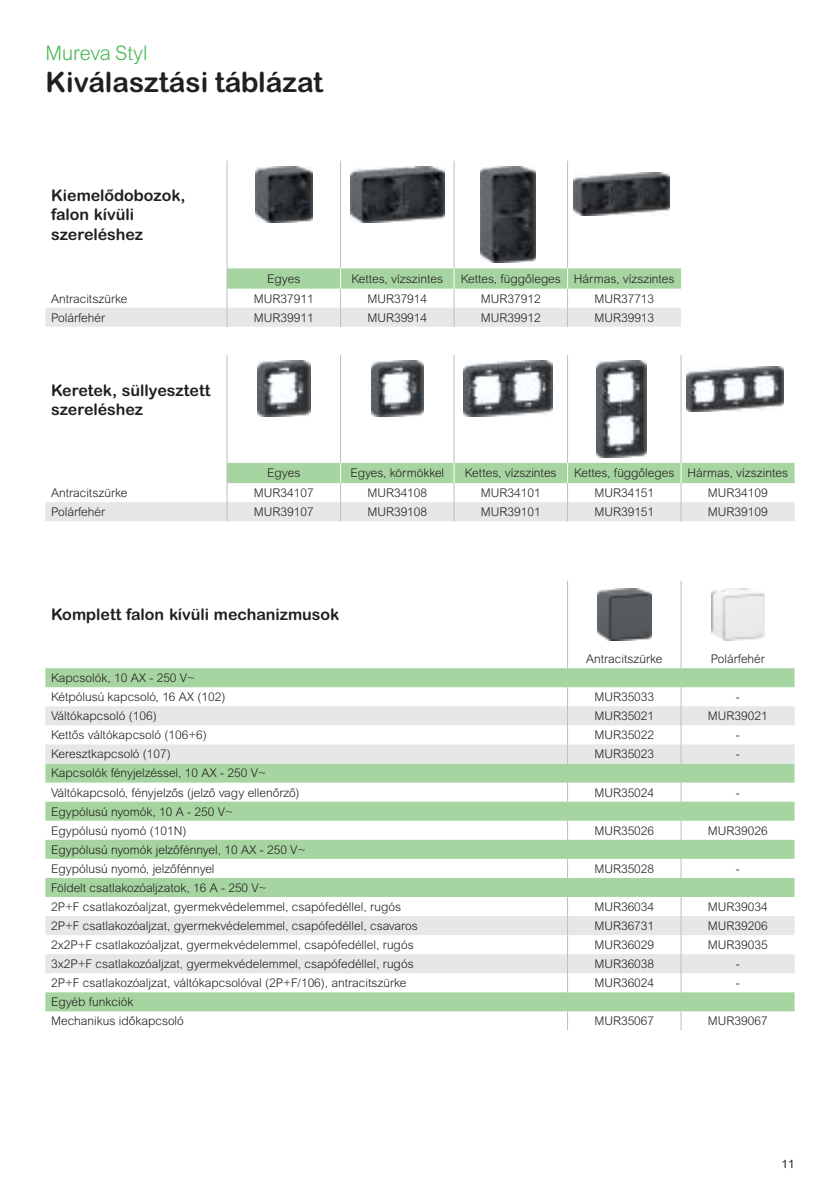
<style>
.page{position:relative;width:840px;height:1191px;background:#fff}
.page>*{position:absolute;margin:0;border:0;box-sizing:border-box;transform-origin:0 0}
.t1{font:700 28px "Arial Rounded MT Pro";color:#231f20}
.t2{font:300 20px "Arial Rounded MT Pro";color:#46b751}
.t3{font:700 16px/19.2px "Arial Rounded MT Pro";color:#231f20}
.t4{font:300 12px/19px "Arial Rounded MT Pro";color:#231f20}
.t5{font:11.6px "Arial Rounded MT Pro";color:#231f20}
</style>
<div class="page">
<hr style="left:226px;top:161px;width:1px;height:107px;background:#bcbec0">
<hr style="left:340px;top:161px;width:1px;height:107px;background:#bcbec0">
<hr style="left:453px;top:161px;width:1px;height:107px;background:#bcbec0">
<hr style="left:567px;top:161px;width:1px;height:107px;background:#bcbec0">
<svg style="left:45px;top:268px;width:635px;height:59px"></svg>
<img style="left:255px;top:166px;width:57px;height:56px">
<img style="left:350px;top:166px;width:94px;height:56px">
<img style="left:480px;top:166px;width:55px;height:97px">
<img style="left:573px;top:173px;width:96px;height:43px">
<hr style="left:226px;top:355px;width:1px;height:108px;background:#bcbec0">
<hr style="left:340px;top:355px;width:1px;height:108px;background:#bcbec0">
<hr style="left:453px;top:355px;width:1px;height:108px;background:#bcbec0">
<hr style="left:567px;top:355px;width:1px;height:108px;background:#bcbec0">
<hr style="left:680px;top:355px;width:1px;height:108px;background:#bcbec0">
<svg style="left:45px;top:463px;width:749px;height:58px"></svg>
<img style="left:257px;top:361px;width:53px;height:56px">
<img style="left:371px;top:361px;width:52px;height:56px">
<img style="left:463px;top:361px;width:89px;height:56px">
<img style="left:596px;top:361px;width:50px;height:96px">
<img style="left:686px;top:366px;width:96px;height:45px">
<svg style="left:45px;top:668px;width:749px;height:343px"></svg>
<svg style="left:45px;top:706px;width:749px;height:267px"></svg>
<hr style="left:567px;top:581px;width:1px;height:67px;background:#bcbec0">
<hr style="left:680px;top:581px;width:1px;height:67px;background:#bcbec0">
<svg style="left:567px;top:648px;width:1px;height:20px"></svg>
<svg style="left:680px;top:648px;width:1px;height:20px"></svg>
<svg style="left:567px;top:687px;width:1px;height:76px"></svg>
<svg style="left:680px;top:687px;width:1px;height:76px"></svg>
<svg style="left:567px;top:782px;width:1px;height:19px"></svg>
<svg style="left:680px;top:782px;width:1px;height:19px"></svg>
<svg style="left:567px;top:820px;width:1px;height:19px"></svg>
<svg style="left:680px;top:820px;width:1px;height:19px"></svg>
<svg style="left:567px;top:859px;width:1px;height:19px"></svg>
<svg style="left:680px;top:859px;width:1px;height:19px"></svg>
<svg style="left:567px;top:897px;width:1px;height:95px"></svg>
<svg style="left:680px;top:897px;width:1px;height:95px"></svg>
<svg style="left:567px;top:1011px;width:1px;height:19px"></svg>
<svg style="left:680px;top:1011px;width:1px;height:19px"></svg>
<img style="left:597px;top:588px;width:53px;height:52px">
<img style="left:711px;top:588px;width:53px;height:52px">
<h2 class="t2" style="left:45px;top:42px;width:104px">Mureva Styl</h2>
<h1 class="t1" style="left:45px;top:65px;width:279px">Kiválasztási táblázat</h1>
<h3 class="t3" style="left:51px;top:186px;width:136px">Kiemelődobozok, falon kívüli szereléshez</h3>
<p class="t4" style="left:267px;top:270px;width:35px">Egyes</p>
<p class="t4" style="left:351px;top:270px;width:93px">Kettes, vízszintes</p>
<p class="t4" style="left:460px;top:270px;width:215px">Kettes, függőleges Hármas, vízszintes</p>
<p class="t4" style="left:51px;top:289px;width:78px">Antracitszürke</p>
<p class="t4" style="left:254px;top:289px;width:61px">MUR37911</p>
<p class="t4" style="left:367px;top:289px;width:61px">MUR37914</p>
<p class="t4" style="left:480px;top:289px;width:61px">MUR37912</p>
<p class="t4" style="left:594px;top:289px;width:61px">MUR37713</p>
<p class="t4" style="left:51px;top:308px;width:55px">Polárfehér</p>
<p class="t4" style="left:254px;top:308px;width:61px">MUR39911</p>
<p class="t4" style="left:367px;top:308px;width:61px">MUR39914</p>
<p class="t4" style="left:480px;top:308px;width:61px">MUR39912</p>
<p class="t4" style="left:594px;top:308px;width:61px">MUR39913</p>
<h3 class="t3" style="left:51px;top:381px;width:161px">Keretek, süllyesztett szereléshez</h3>
<p class="t4" style="left:267px;top:464px;width:35px">Egyes</p>
<p class="t4" style="left:350px;top:464px;width:95px">Egyes, körmökkel</p>
<p class="t4" style="left:464px;top:464px;width:93px">Kettes, vízszintes</p>
<p class="t4" style="left:574px;top:464px;width:215px">Kettes, függőleges Hármas, vízszintes</p>
<p class="t4" style="left:51px;top:484px;width:78px">Antracitszürke</p>
<p class="t4" style="left:254px;top:484px;width:61px">MUR34107</p>
<p class="t4" style="left:367px;top:484px;width:61px">MUR34108</p>
<p class="t4" style="left:480px;top:484px;width:61px">MUR34101</p>
<p class="t4" style="left:594px;top:484px;width:61px">MUR34151</p>
<p class="t4" style="left:707px;top:484px;width:61px">MUR34109</p>
<p class="t4" style="left:51px;top:503px;width:55px">Polárfehér</p>
<p class="t4" style="left:254px;top:503px;width:61px">MUR39107</p>
<p class="t4" style="left:367px;top:503px;width:61px">MUR39108</p>
<p class="t4" style="left:480px;top:503px;width:61px">MUR39101</p>
<p class="t4" style="left:594px;top:503px;width:61px">MUR39151</p>
<p class="t4" style="left:707px;top:503px;width:61px">MUR39109</p>
<h3 class="t3" style="left:51px;top:605px;width:290px">Komplett falon kívüli mechanizmusok</h3>
<p class="t4" style="left:51px;top:669px;width:176px">Kapcsolók, 10 AX - 250 V~<br>Kétpólusú kapcsoló, 16 AX (102)</p>
<p class="t4" style="left:585px;top:649px;width:78px">Antracitszürke</p>
<p class="t4" style="left:710px;top:649px;width:55px">Polárfehér</p>
<p class="t4" style="left:594px;top:688px;width:61px">MUR35033</p>
<p class="t4" style="left:735px;top:688px;width:5px">-</p>
<p class="t4" style="left:51px;top:707px;width:107px">Váltókapcsoló (106)</p>
<p class="t4" style="left:594px;top:707px;width:61px">MUR35021</p>
<p class="t4" style="left:707px;top:707px;width:61px">MUR39021</p>
<p class="t4" style="left:51px;top:726px;width:157px">Kettős váltókapcsoló (106+6)</p>
<p class="t4" style="left:594px;top:726px;width:61px">MUR35022</p>
<p class="t4" style="left:735px;top:726px;width:5px">-</p>
<p class="t4" style="left:51px;top:745px;width:121px">Keresztkapcsoló (107)</p>
<p class="t4" style="left:594px;top:745px;width:61px">MUR35023</p>
<p class="t4" style="left:735px;top:745px;width:5px">-</p>
<p class="t4" style="left:51px;top:764px;width:250px">Kapcsolók fényjelzéssel, 10 AX - 250 V~<br>Váltókapcsoló, fényjelzős (jelző vagy ellenőrző)</p>
<p class="t4" style="left:594px;top:783px;width:61px">MUR35024</p>
<p class="t4" style="left:735px;top:783px;width:5px">-</p>
<p class="t4" style="left:51px;top:802px;width:183px">Egypólusú nyomók, 10 A - 250 V~<br>Egypólusú nyomó (101N)</p>
<p class="t4" style="left:51px;top:840px;width:256px">Egypólusú nyomók jelzőfénnyel, 10 AX - 250 V~<br>Egypólusú nyomó, jelzőfénnyel</p>
<p class="t4" style="left:51px;top:878px;width:351px">Földelt csatlakozóaljzatok, 16 A - 250 V~<br>2P+F csatlakozóaljzat, gyermekvédelemmel, csapófedéllel, rugós</p>
<p class="t4" style="left:594px;top:821px;width:61px">MUR35026</p>
<p class="t4" style="left:707px;top:821px;width:61px">MUR39026</p>
<p class="t4" style="left:594px;top:859px;width:61px">MUR35028</p>
<p class="t4" style="left:735px;top:859px;width:5px">-</p>
<p class="t4" style="left:594px;top:897px;width:61px">MUR36034</p>
<p class="t4" style="left:707px;top:897px;width:61px">MUR39034</p>
<p class="t4" style="left:51px;top:916px;width:368px">2P+F csatlakozóaljzat, gyermekvédelemmel, csapófedéllel, csavaros</p>
<p class="t4" style="left:594px;top:916px;width:61px">MUR36731</p>
<p class="t4" style="left:707px;top:916px;width:61px">MUR39206</p>
<p class="t4" style="left:51px;top:935px;width:364px">2x2P+F csatlakozóaljzat, gyermekvédelemmel, csapófedéllel, rugós</p>
<p class="t4" style="left:594px;top:935px;width:61px">MUR36029</p>
<p class="t4" style="left:707px;top:935px;width:61px">MUR39035</p>
<p class="t4" style="left:51px;top:955px;width:364px">3x2P+F csatlakozóaljzat, gyermekvédelemmel, csapófedéllel, rugós</p>
<p class="t4" style="left:594px;top:955px;width:61px">MUR36038</p>
<p class="t4" style="left:735px;top:955px;width:5px">-</p>
<p class="t4" style="left:51px;top:974px;width:357px">2P+F csatlakozóaljzat, váltókapcsolóval (2P+F/106), antracitszürke</p>
<p class="t4" style="left:594px;top:974px;width:61px">MUR36024</p>
<p class="t4" style="left:735px;top:974px;width:5px">-</p>
<p class="t4" style="left:51px;top:993px;width:134px">Egyéb funkciók<br>Mechanikus időkapcsoló</p>
<p class="t4" style="left:594px;top:1012px;width:61px">MUR35067</p>
<p class="t4" style="left:707px;top:1012px;width:61px">MUR39067</p>
<p class="t5" style="left:781px;top:1157px;width:15px">11</p>
</div>
